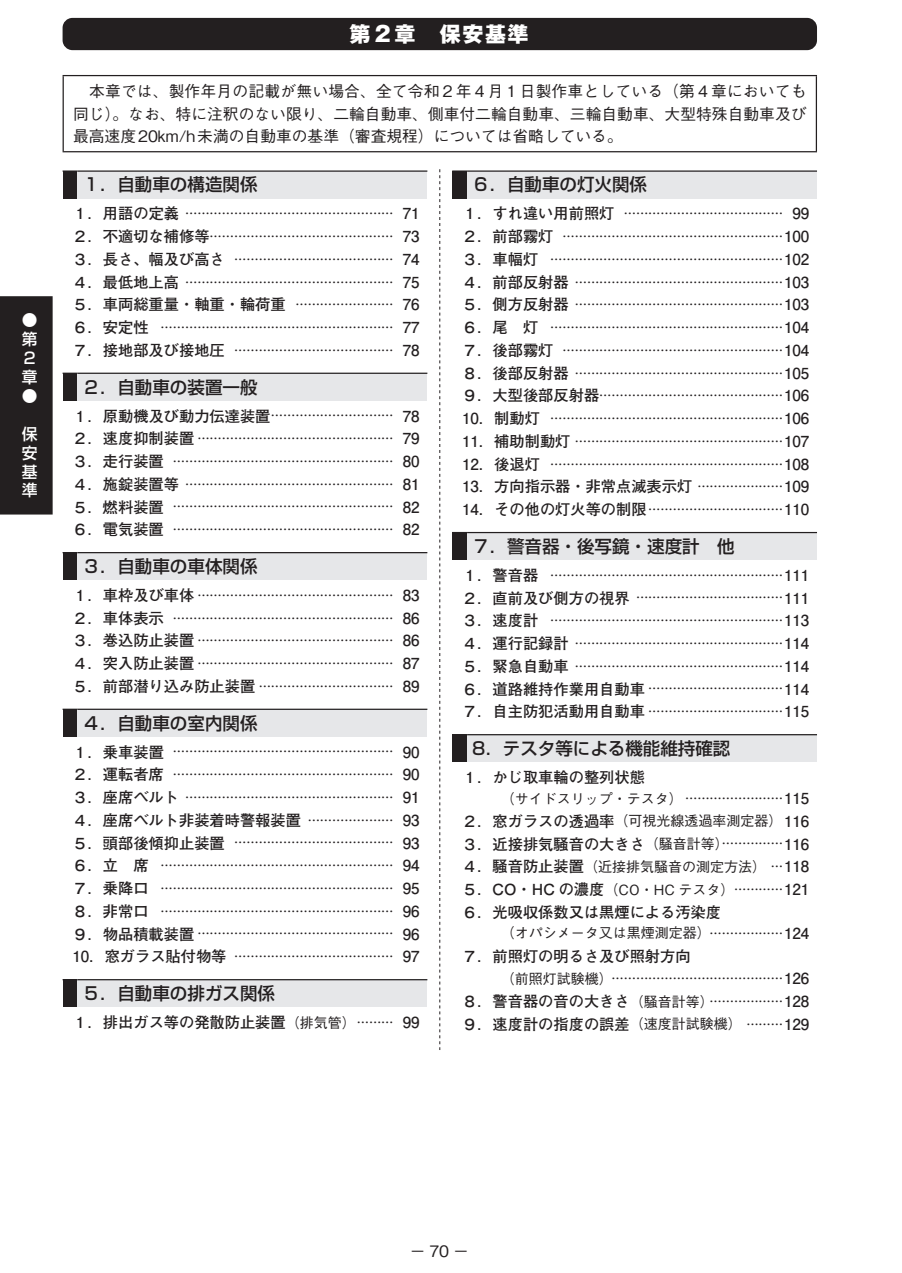
<style>
.page{position:relative;width:902px;height:1273px;background:#fff}
.page>*{position:absolute;margin:0;border:0;box-sizing:border-box;transform-origin:0 0}
.t1{font:800 21px "Gothic MB101 Pro";letter-spacing:.075em;color:#fff}
.t2{font:500 17.5px "Shin Go Pro";color:#231f20}
.t3{font:500 15.75px/22.8px "Gothic BBB Pro";color:#231f20;text-align:justify}
.t4{font:500 15.75px/18.9px "Shin Go Pro";color:#fff}
.t5{font:700 15.22px/22.8px "Futo Go B101 Pro";color:#231f20}
.t6{font:500 14px "Gothic BBB Pro";color:#231f20}
.t7{font:700 12.25px/22.8px "Futo Go B101 Pro";color:#231f20;text-align:justify}
.s1{font-size:15.22px}
.s2{font-size:12.25px}
.s3{font-family:"Gothic BBB Pro";font-weight:500;font-size:14px}
.s4{font-family:"Futo Go B101 Pro";font-weight:700;font-size:15.22px}
.s5{font-family:"Futo Go B101 Pro";font-weight:700;font-size:12.25px}
</style>
<div class="page">
<div style="left:0;top:296px;width:53px;height:218px;background:#231f20"></div>
<div style="left:63px;top:18px;width:754px;height:32px;background:#231f20;border-radius:10px"></div>
<div style="left:63px;top:171px;width:14px;height:27px;background:#231f20"></div>
<div style="left:77px;top:171px;width:350px;height:27px;background:#e6e7e9"></div>
<svg style="left:63px;top:170px;width:14px;height:1px"></svg>
<hr style="left:77px;top:170px;width:350px;height:2px;background:#231f20">
<div style="left:63px;top:373px;width:14px;height:28px;background:#231f20"></div>
<div style="left:77px;top:373px;width:350px;height:28px;background:#e6e7e9"></div>
<hr style="left:77px;top:373px;width:350px;height:1px;background:#231f20">
<div style="left:63px;top:552px;width:14px;height:28px;background:#231f20"></div>
<div style="left:77px;top:552px;width:350px;height:28px;background:#e6e7e9"></div>
<hr style="left:77px;top:552px;width:350px;height:1px;background:#231f20">
<div style="left:63px;top:709px;width:14px;height:27px;background:#231f20"></div>
<div style="left:77px;top:709px;width:350px;height:27px;background:#e6e7e9"></div>
<svg style="left:63px;top:708px;width:14px;height:1px"></svg>
<hr style="left:77px;top:708px;width:350px;height:2px;background:#231f20">
<div style="left:63px;top:979px;width:14px;height:28px;background:#231f20"></div>
<div style="left:77px;top:979px;width:350px;height:28px;background:#e6e7e9"></div>
<hr style="left:77px;top:979px;width:350px;height:1px;background:#231f20">
<div style="left:452px;top:171px;width:15px;height:27px;background:#231f20"></div>
<div style="left:467px;top:171px;width:350px;height:27px;background:#e6e7e9"></div>
<svg style="left:452px;top:170px;width:15px;height:1px"></svg>
<hr style="left:467px;top:170px;width:350px;height:2px;background:#231f20">
<div style="left:452px;top:532px;width:15px;height:28px;background:#231f20"></div>
<div style="left:467px;top:532px;width:350px;height:28px;background:#e6e7e9"></div>
<hr style="left:467px;top:532px;width:350px;height:1px;background:#231f20">
<div style="left:452px;top:734px;width:15px;height:28px;background:#231f20"></div>
<div style="left:467px;top:734px;width:350px;height:28px;background:#e6e7e9"></div>
<hr style="left:467px;top:734px;width:350px;height:1px;background:#231f20">
<hr style="left:63px;top:75px;width:754px;height:1px;background:#231f20">
<hr style="left:63px;top:76px;width:1px;height:75px;background:#231f20">
<hr style="left:815px;top:76px;width:2px;height:75px;background:#231f20">
<hr style="left:63px;top:151px;width:754px;height:1px;background:#231f20">
<svg style="left:439px;top:169px;width:1px;height:881px"></svg>
<p class="t4" style="left:22px;top:309px;width:17px">●第<br>２章●</p>
<p class="t4" style="left:22px;top:422px;width:17px;text-align:justify">保安基準</p>
<h1 class="t1" style="left:349px;top:16px;width:181px">第２章　保安基準</h1>
<p class="t3" style="left:73px;top:78px;width:735px">　本章では、製作年月の記載が無い場合、全て令和２年４月１日製作車としている（第４章においても同じ）。なお、特に注釈のない限り、二輪自動車、側車付二輪自動車、三輪自動車、大型特殊自動車及び最高速度20km/h未満の自動車の基準（審査規程）については省略している。</p>
<h2 class="t2" style="left:82px;top:170px;width:177px">１．自動車の構造関係</h2>
<p class="t7" style="left:72px;top:201px;width:349px"><span class="s1">１．用語の定義</span> …………………………………………… <span class="s1">71<br>２．不適切な補修等</span>……………………………………… <span class="s1">73<br>３．長さ、幅及び高さ</span> ………………………………… <span class="s1">74<br>４．最低地上高</span> …………………………………………… <span class="s1">75</span></p>
<p class="t5" style="left:72px;top:291px;width:349px">５．車両総重量・軸重・輪荷重 <span class="s2">……………………</span> 76</p>
<p class="t7" style="left:72px;top:314px;width:349px"><span class="s1">６．安定性</span> ………………………………………………… <span class="s1">77<br>７．接地部及び接地圧</span> ………………………………… <span class="s1">78</span></p>
<h2 class="t2" style="left:82px;top:372px;width:177px">２．自動車の装置一般</h2>
<p class="t5" style="left:72px;top:402px;width:349px">１．原動機及び動力伝達装置<span class="s2">…………………………</span> 78</p>
<p class="t7" style="left:72px;top:425px;width:349px"><span class="s1">２．速度抑制装置</span> ………………………………………… <span class="s1">79<br>３．走行装置</span> ……………………………………………… <span class="s1">80<br>４．施錠装置等</span> …………………………………………… <span class="s1">81<br>５．燃料装置</span> ……………………………………………… <span class="s1">82<br>６．電気装置</span> ……………………………………………… <span class="s1">82</span></p>
<h2 class="t2" style="left:82px;top:552px;width:177px">３．自動車の車体関係</h2>
<p class="t7" style="left:72px;top:582px;width:349px"><span class="s1">１．車枠及び車体</span> ………………………………………… <span class="s1">83<br>２．車体表示</span> ……………………………………………… <span class="s1">86<br>３．巻込防止装置</span> ………………………………………… <span class="s1">86<br>４．突入防止装置</span> ………………………………………… <span class="s1">87</span></p>
<p class="t5" style="left:72px;top:673px;width:349px">５．前部潜り込み防止装置 <span class="s2">……………………………</span> 89</p>
<h2 class="t2" style="left:82px;top:708px;width:177px">４．自動車の室内関係</h2>
<p class="t7" style="left:72px;top:739px;width:349px"><span class="s1">１．乗車装置</span> ……………………………………………… <span class="s1">90<br>２．運転者席</span> ……………………………………………… <span class="s1">90<br>３．座席ベルト</span> …………………………………………… <span class="s1">91</span></p>
<p class="t5" style="left:72px;top:806px;width:349px">４．座席ベルト非装着時警報装置 <span class="s2">…………………</span> 93</p>
<p class="t7" style="left:72px;top:830px;width:349px"><span class="s1">５．頭部後傾抑止装置</span> ………………………………… <span class="s1">93<br>６．立　席</span> ………………………………………………… <span class="s1">94<br>７．乗降口</span> ………………………………………………… <span class="s1">95<br>８．非常口</span> ………………………………………………… <span class="s1">96<br>９．物品積載装置</span> ………………………………………… <span class="s1">96</span></p>
<p class="t5" style="left:72px;top:943px;width:349px">10．窓ガラス貼付物等 <span class="s2">…………………………………</span> 97</p>
<h2 class="t2" style="left:82px;top:979px;width:194px">５．自動車の排ガス関係</h2>
<p class="t5" style="left:72px;top:1009px;width:349px">１．排出ガス等の発散防止装置<span class="s3">（排気管）</span><span class="s2">………</span> 99</p>
<h2 class="t2" style="left:472px;top:170px;width:176px">６．自動車の灯火関係</h2>
<p class="t7" style="left:462px;top:201px;width:349px"><span class="s1">１．すれ違い用前照灯</span> ………………………………… <span class="s1">99<br>２．前部霧灯</span> ………………………………………………<span class="s1">100<br>３．車幅灯</span> …………………………………………………<span class="s1">102<br>４．前部反射器</span> ……………………………………………<span class="s1">103<br>５．側方反射器</span> ……………………………………………<span class="s1">103<br>６．尾　灯</span> …………………………………………………<span class="s1">104<br>７．後部霧灯</span> ………………………………………………<span class="s1">104<br>８．後部反射器</span> ……………………………………………<span class="s1">105<br>９．大型後部反射器</span>………………………………………<span class="s1">106<br>10．制動灯</span> …………………………………………………<span class="s1">106<br>11．補助制動灯</span> ……………………………………………<span class="s1">107<br>12．後退灯</span> …………………………………………………<span class="s1">108</span></p>
<p class="t5" style="left:462px;top:473px;width:349px">13．方向指示器・非常点滅表示灯 <span class="s2">…………………</span>109<br>14．その他の灯火等の制限<span class="s2">……………………………</span>110</p>
<h2 class="t2" style="left:472px;top:532px;width:264px">７．警音器・後写鏡・速度計　他</h2>
<p class="t7" style="left:462px;top:562px;width:349px"><span class="s1">１．警音器</span> …………………………………………………<span class="s1">111</span></p>
<p class="t5" style="left:462px;top:584px;width:349px">２．直前及び側方の視界 <span class="s2">………………………………</span>111</p>
<p class="t7" style="left:462px;top:607px;width:349px"><span class="s1">３．速度計</span> …………………………………………………<span class="s1">113<br>４．運行記録計</span> ……………………………………………<span class="s1">114<br>５．緊急自動車</span> ……………………………………………<span class="s1">114</span></p>
<p class="t5" style="left:462px;top:675px;width:349px">６．道路維持作業用自動車 <span class="s2">……………………………</span>114<br>７．自主防犯活動用自動車 <span class="s2">……………………………</span>115</p>
<h2 class="t2" style="left:472px;top:734px;width:260px">8．テスタ等による機能維持確認</h2>
<p class="t5" style="left:462px;top:764px;width:184px">１．かじ取車輪の整列状態</p>
<p class="t6" style="left:462px;top:787px;width:349px"><span class="s4">　　　</span>（サイドスリップ・テスタ） <span class="s5">……………………</span><span class="s4">115</span></p>
<p class="t5" style="left:462px;top:807px;width:349px">２．窓ガラスの透過率<span class="s3">（可視光線透過率測定器）</span>116<br>３．近接排気騒音の大きさ<span class="s3">（騒音計等）</span><span class="s2">……………</span>116</p>
<p class="t6" style="left:462px;top:855px;width:349px"><span class="s4">４．騒音防止装置</span>（近接排気騒音の測定方法） <span class="s5">…</span><span class="s4">118</span></p>
<p class="t5" style="left:462px;top:876px;width:349px">５．CO・HC の濃度<span class="s3">（CO・HC テスタ）</span><span class="s2">…………</span>121<br>６．光吸収係数又は黒煙による汚染度</p>
<p class="t6" style="left:462px;top:922px;width:349px"><span class="s4">　　　</span>（オパシメータ又は黒煙測定器）<span class="s5">………………</span><span class="s4">124</span></p>
<p class="t5" style="left:462px;top:942px;width:230px">７．前照灯の明るさ及び照射方向</p>
<p class="t7" style="left:462px;top:965px;width:349px"><span class="s1">　　　</span><span class="s3">（前照灯試験機）</span>……………………………………<span class="s1">126</span></p>
<p class="t5" style="left:462px;top:988px;width:349px">８．警音器の音の大きさ<span class="s3">（騒音計等）</span><span class="s2">………………</span>128<br>９．速度計の指度の誤差<span class="s3">（速度計試験機）</span> <span class="s2">………</span>129</p>
<p class="t3" style="left:409px;top:1238px;width:61px">－70－</p>
</div>
